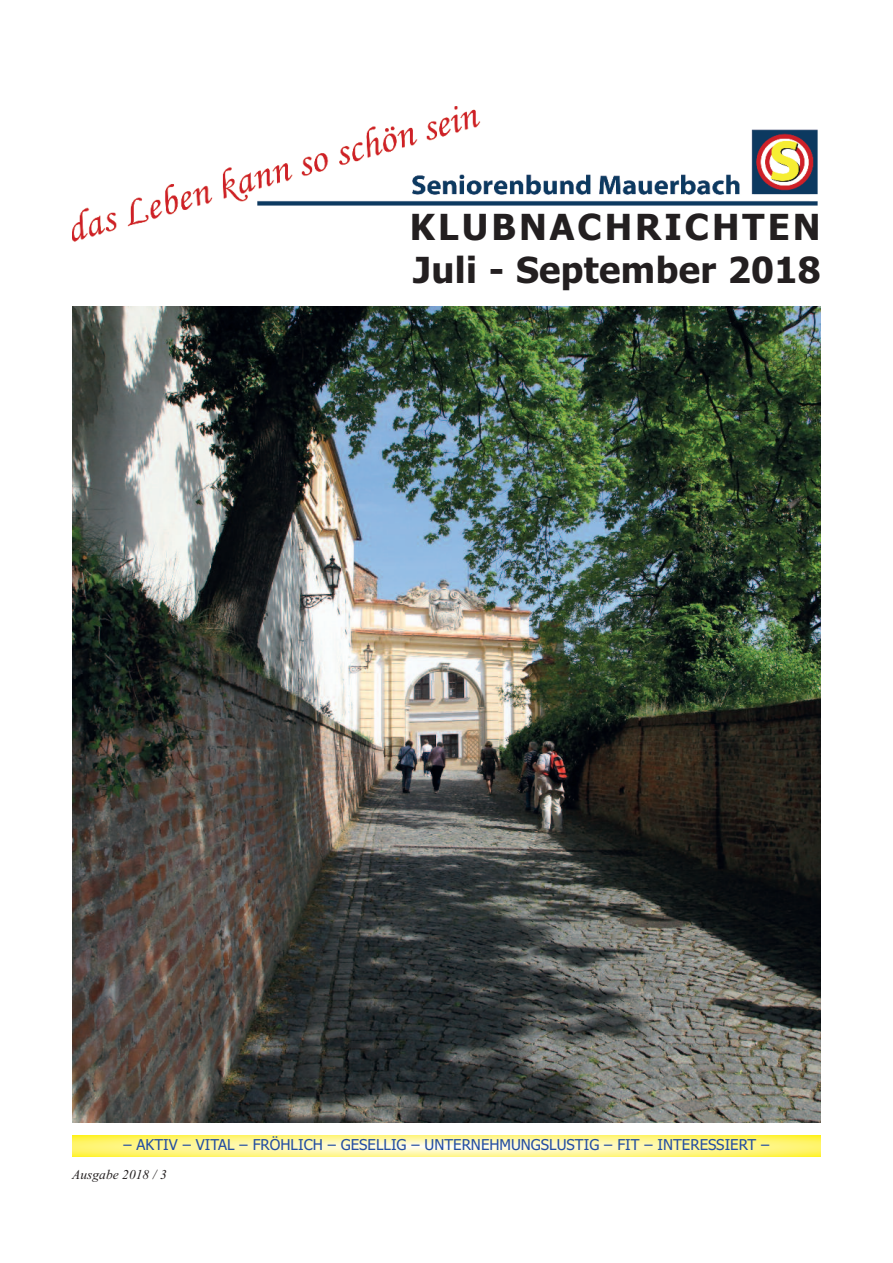
<style>
.page{position:relative;width:893px;height:1263px;background:#fff}
.page>*{position:absolute;margin:0;border:0;box-sizing:border-box;transform-origin:0 0}
.t1{font:700 36px/42.5px "Tahoma";letter-spacing:.045em;color:#231f20}
.t2{font:15px "Tahoma";color:#244ea1}
.t3{font:italic 13.5px "Times New Roman";color:#231f20}
</style>
<div class="page">
<svg style="left:72px;top:1135px;width:749px;height:22px;background:#fff693"></svg>
<img style="left:72px;top:106px;width:746px;height:136px">
<img style="left:72px;top:306px;width:749px;height:817px">
<h1 class="t1" style="left:410px;top:206px;width:412px">KLUBNACHRICHTEN<br>Juli - September 2018</h1>
<p class="t2" style="left:124px;top:1136px;width:647px">– AKTIV – VITAL – FRÖHLICH – GESELLIG – UNTERNEHMUNGSLUSTIG – FIT – INTERESSIERT –</p>
<p class="t3" style="left:72px;top:1166px;width:96px">Ausgabe 2018 / 3</p>
</div>
